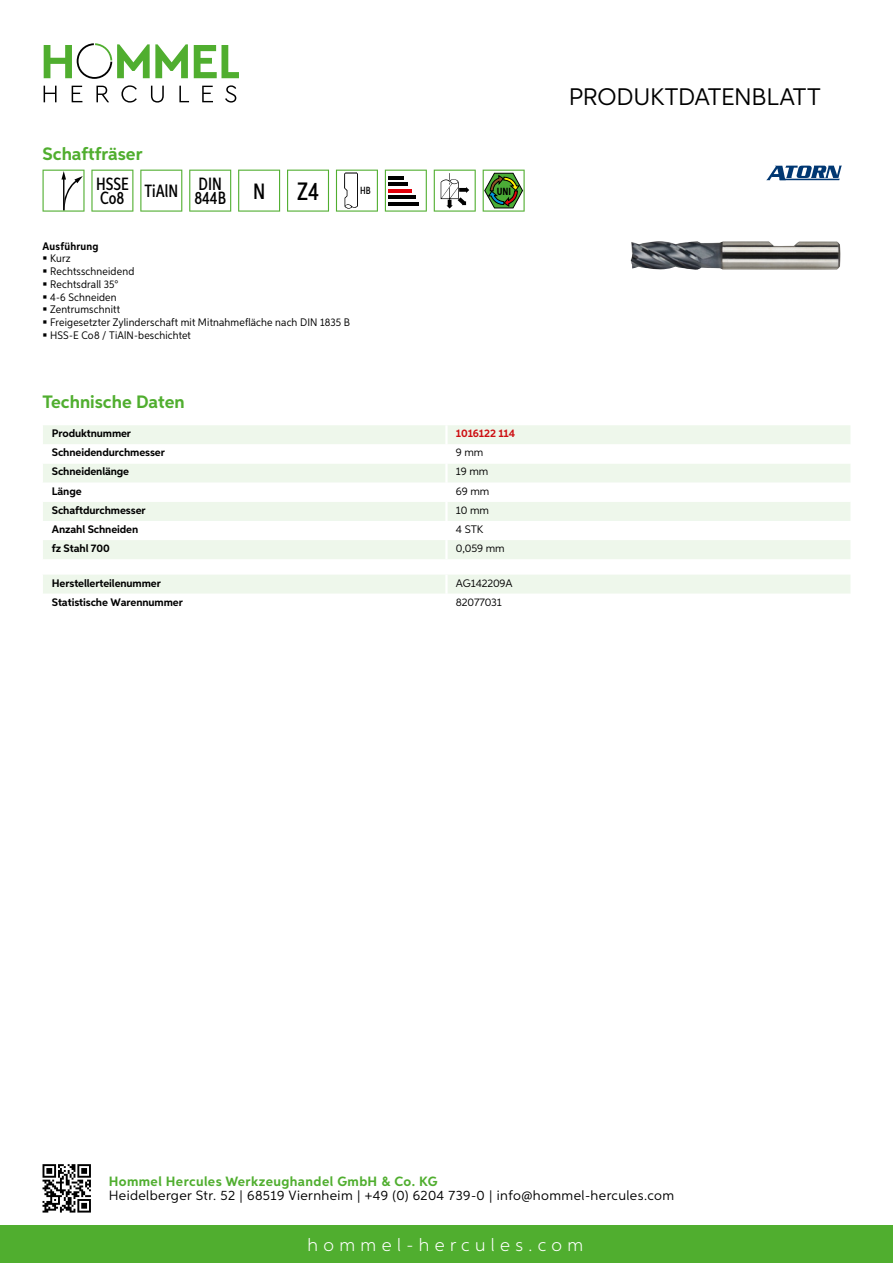
<style>
.page{position:relative;width:893px;height:1263px;background:#fff}
.page>*{position:absolute;margin:0;border:0;box-sizing:border-box;transform-origin:0 0}
.t1{font:500 25.2px "Aspira XX Nar";color:#000}
.t2{font:24px "Aspira";letter-spacing:-.01em;color:#000}
.t3{font:700 18px "Aspira";color:#50ae2f}
.t4{font:300 18px "Aspira";letter-spacing:.3em;color:#fff}
.t5{font:500 17.85px "Aspira XX Nar";color:#000}
.t6{font:13.5px "Aspira";letter-spacing:.03em;color:#000}
.t7{font:700 13.5px "Aspira";letter-spacing:.03em;color:#50ae2f}
.t8{font:10.95px/12.8px "Aspira Nar";letter-spacing:.015em;color:#000}
.t9{font:700 10.95px "Aspira";letter-spacing:-.01em;color:#000}
.t10{font:10.95px "Aspira";letter-spacing:-.01em;color:#000}
.t11{font:700 10.95px "Aspira";letter-spacing:-.01em;color:#cd1013}
.t12{font:700 10.95px "Aspira Nar";letter-spacing:.02em;color:#000}
.t13{font:700 10.35px "Aspira XX Nar";color:#000}
.t14{font:500 10.35px "Aspira XX Nar";color:#000}
</style>
<div class="page">
<div style="left:0;top:1226px;width:893px;height:37px;background:#50ae2f"></div>
<svg style="left:43px;top:1164px;width:48px;height:48px"></svg>
<svg style="left:194px;top:45px;width:45px;height:33px"></svg>
<svg style="left:44px;top:43px;width:144px;height:36px"></svg>
<svg style="left:44px;top:86px;width:13px;height:16px"></svg>
<svg style="left:72px;top:86px;width:10px;height:16px"></svg>
<svg style="left:96px;top:86px;width:13px;height:16px"></svg>
<svg style="left:121px;top:85px;width:16px;height:18px"></svg>
<svg style="left:151px;top:86px;width:13px;height:17px"></svg>
<svg style="left:179px;top:86px;width:10px;height:16px"></svg>
<svg style="left:202px;top:86px;width:11px;height:16px"></svg>
<svg style="left:225px;top:85px;width:11px;height:18px"></svg>
<div style="left:43px;top:425px;width:807px;height:134px;background:#eef7eb"></div>
<svg style="left:43px;top:444px;width:807px;height:96px"></svg>
<hr style="left:445px;top:425px;width:3px;height:19px;background:#fff">
<hr style="left:445px;top:444px;width:3px;height:19px;background:#fff">
<hr style="left:445px;top:463px;width:3px;height:20px;background:#fff">
<hr style="left:445px;top:483px;width:3px;height:19px;background:#fff">
<hr style="left:445px;top:502px;width:3px;height:19px;background:#fff">
<hr style="left:445px;top:521px;width:3px;height:19px;background:#fff">
<hr style="left:445px;top:540px;width:3px;height:19px;background:#fff">
<div style="left:43px;top:575px;width:807px;height:19px;background:#eef7eb"></div>
<svg style="left:43px;top:170px;width:42px;height:42px"></svg>
<svg style="left:91px;top:170px;width:42px;height:42px"></svg>
<svg style="left:140px;top:170px;width:42px;height:42px"></svg>
<svg style="left:189px;top:170px;width:42px;height:42px"></svg>
<svg style="left:238px;top:170px;width:42px;height:42px"></svg>
<svg style="left:287px;top:170px;width:42px;height:42px"></svg>
<svg style="left:336px;top:170px;width:42px;height:42px"></svg>
<svg style="left:385px;top:170px;width:42px;height:42px"></svg>
<hr style="left:388px;top:176px;width:16px;height:3px;background:#000">
<hr style="left:388px;top:183px;width:20px;height:3px;background:#000">
<hr style="left:388px;top:189px;width:23px;height:3px;background:#e3000b">
<hr style="left:388px;top:196px;width:27px;height:3px;background:#000">
<hr style="left:388px;top:203px;width:31px;height:3px;background:#000">
<svg style="left:434px;top:170px;width:42px;height:42px"></svg>
<svg style="left:483px;top:170px;width:42px;height:42px"></svg>
<img style="left:631px;top:241px;width:209px;height:29px">
<svg style="left:766px;top:166px;width:76px;height:14px"></svg>
<h3 class="t3" style="left:43px;top:142px;width:102px">Schaftfräser</h3>
<h3 class="t5" style="left:96px;top:173px;width:34px">HSSE</h3>
<h3 class="t5" style="left:100px;top:180px;width:123px">Co8 TiAlN DIN</h3>
<h3 class="t5" style="left:194px;top:187px;width:72px">844B <sup>N</sup></h3>
<h1 class="t1" style="left:297px;top:176px;width:23px">Z4</h1>
<p class="t14" style="left:360px;top:185px;width:12px">HB</p>
<p class="t13" style="left:497px;top:185px;width:16px">UNI</p>
<p class="t12" style="left:43px;top:239px;width:58px">Ausführung</p>
<p class="t8" style="left:50px;top:252px;width:301px">Kurz<br>Rechtsschneidend<br>Rechtsdrall 35°<br>4-6 Schneiden<br>Zentrumschnitt<br>Freigesetzter Zylinderschaft mit Mitnahmefläche nach DIN 1835 B<br>HSS-E Co8 / TiAlN-beschichtet</p>
<h3 class="t3" style="left:43px;top:391px;width:144px">Technische Daten</h3>
<p class="t9" style="left:52px;top:427px;width:81px">Produktnummer</p>
<p class="t11" style="left:456px;top:427px;width:61px">1016122 114</p>
<p class="t9" style="left:52px;top:446px;width:115px">Schneidendurchmesser</p>
<p class="t10" style="left:456px;top:446px;width:29px">9 mm</p>
<p class="t9" style="left:52px;top:465px;width:79px">Schneidenlänge</p>
<p class="t10" style="left:456px;top:465px;width:34px">19 mm</p>
<p class="t9" style="left:52px;top:484px;width:31px">Länge</p>
<p class="t10" style="left:456px;top:484px;width:35px">69 mm</p>
<p class="t9" style="left:52px;top:503px;width:95px">Schaftdurchmesser</p>
<p class="t10" style="left:456px;top:503px;width:35px">10 mm</p>
<p class="t9" style="left:52px;top:522px;width:88px">Anzahl Schneiden</p>
<p class="t10" style="left:456px;top:522px;width:23px">4 STK</p>
<p class="t9" style="left:52px;top:541px;width:59px">fz Stahl 700</p>
<p class="t10" style="left:456px;top:541px;width:50px">0,059 mm</p>
<p class="t9" style="left:52px;top:576px;width:111px">Herstellerteilenummer</p>
<p class="t10" style="left:456px;top:576px;width:58px">AG142209A</p>
<p class="t9" style="left:52px;top:595px;width:132px">Statistische Warennummer</p>
<p class="t10" style="left:456px;top:595px;width:48px">82077031</p>
<h2 class="t2" style="left:569px;top:82px;width:253px">Produktdatenblatt</h2>
<p class="t7" style="left:109px;top:1172px;width:330px">Hommel Hercules Werkzeughandel GmbH &amp; Co. KG</p>
<p class="t6" style="left:109px;top:1187px;width:567px">Heidelberger Str. 52 | 68519 Viernheim | +49 (0) 6204 739-0 | info@hommel-hercules.com</p>
<h3 class="t4" style="left:307px;top:1234px;width:277px">hommel-hercules.com</h3>
</div>
